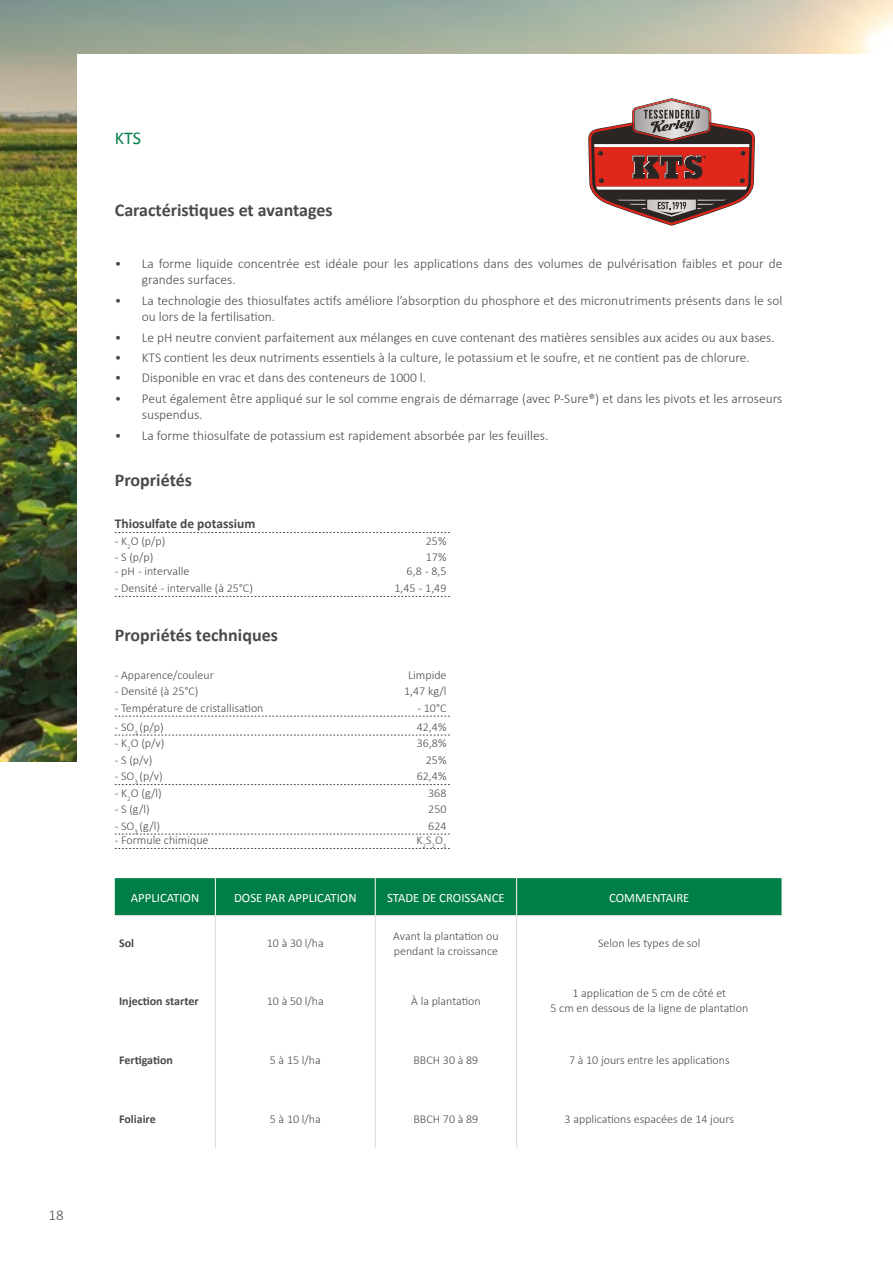
<style>
.page{position:relative;width:893px;height:1263px;background:#fff}
.page>*{position:absolute;margin:0;border:0;box-sizing:border-box;transform-origin:0 0}
.t1{font:700 18px "Calibri";color:#4a4a49}
.t2{font:18px "Calibri";color:#007e48}
.t3{font:300 15px "Calibri";color:#4a4a49}
.t4{font:300 13.5px/16.2px "Calibri";color:#4a4a49}
.t5{font:700 13.5px "Calibri";color:#4a4a49}
.t6{font:12.75px "Calibri";color:#fff}
.t7{font:300 12px/14.4px "Calibri";color:#4a4a49}
.t8{font:700 12px "Calibri";color:#4a4a49}
</style>
<div class="page">
<img style="left:0;top:0;width:893px;height:762px">
<div style="left:77px;top:54px;width:816px;height:856px;background:#fff"></div>
<svg style="left:588px;top:98px;width:167px;height:128px"></svg>
<div style="left:115px;top:878px;width:667px;height:37px;background:#007e48"></div>
<hr style="left:215px;top:878px;width:1px;height:37px;background:#fff">
<hr style="left:375px;top:878px;width:1px;height:37px;background:#fff">
<hr style="left:516px;top:878px;width:1px;height:37px;background:#fff">
<hr style="left:115px;top:915px;width:100px;height:1px;background:#e0e0df">
<hr style="left:215px;top:915px;width:160px;height:1px;background:#e0e0df">
<hr style="left:375px;top:915px;width:142px;height:1px;background:#e0e0df">
<hr style="left:517px;top:915px;width:265px;height:1px;background:#e0e0df">
<hr style="left:215px;top:916px;width:1px;height:54px;background:#dadada">
<hr style="left:215px;top:970px;width:1px;height:60px;background:#dadada">
<hr style="left:215px;top:1030px;width:1px;height:59px;background:#dadada">
<hr style="left:215px;top:1089px;width:1px;height:59px;background:#dadada">
<hr style="left:375px;top:916px;width:1px;height:54px;background:#dadada">
<hr style="left:516px;top:916px;width:1px;height:54px;background:#dadada">
<hr style="left:375px;top:970px;width:1px;height:60px;background:#dadada">
<hr style="left:516px;top:970px;width:1px;height:60px;background:#dadada">
<hr style="left:375px;top:1030px;width:1px;height:59px;background:#dadada">
<hr style="left:516px;top:1030px;width:1px;height:59px;background:#dadada">
<hr style="left:375px;top:1089px;width:1px;height:59px;background:#dadada">
<hr style="left:516px;top:1089px;width:1px;height:59px;background:#dadada">
<svg style="left:115px;top:532px;width:335px;height:1px"></svg>
<svg style="left:115px;top:596px;width:335px;height:1px"></svg>
<svg style="left:115px;top:716px;width:335px;height:1px"></svg>
<svg style="left:115px;top:735px;width:335px;height:1px"></svg>
<svg style="left:115px;top:784px;width:335px;height:1px"></svg>
<svg style="left:115px;top:834px;width:335px;height:1px"></svg>
<svg style="left:115px;top:848px;width:335px;height:1px"></svg>
<p class="t3" style="left:49px;top:1206px;width:17px">18</p>
<h1 class="t2" style="left:115px;top:127px;width:28px">KTS</h1>
<h1 class="t1" style="left:115px;top:197px;width:219px">Caractéristiques et avantages</h1>
<p class="t4" style="left:142px;top:255px;width:642px;text-indent:-27px">• La forme liquide concentrée est idéale pour les applications dans des volumes de pulvérisation faibles et pour de grandes surfaces.</p>
<p class="t4" style="left:142px;top:292px;width:642px;text-indent:-27px">• La technologie des thiosulfates actifs améliore l’absorption du phosphore et des micronutriments présents dans le sol ou lors de la fertilisation.</p>
<p class="t4" style="left:115px;top:329px;width:661px">• Le pH neutre convient parfaitement aux mélanges en cuve contenant des matières sensibles aux acides ou aux bases.</p>
<p class="t4" style="left:115px;top:349px;width:637px">• KTS contient les deux nutriments essentiels à la culture, le potassium et le soufre, et ne contient pas de chlorure.</p>
<p class="t4" style="left:115px;top:370px;width:313px">• Disponible en vrac et dans des conteneurs de 1000 l.</p>
<p class="t4" style="left:142px;top:390px;width:642px;text-indent:-27px">• Peut également être appliqué sur le sol comme engrais de démarrage (avec P-Sure®) et dans les pivots et les arroseurs suspendus.</p>
<p class="t4" style="left:115px;top:427px;width:435px">• La forme thiosulfate de potassium est rapidement absorbée par les feuilles.</p>
<h1 class="t1" style="left:115px;top:467px;width:79px">Propriétés</h1>
<p class="t5" style="left:115px;top:514px;width:142px">Thiosulfate de potassium</p>
<p class="t7" style="left:115px;top:533px;width:52px">- K<sub>2</sub>O (p/p)</p>
<p class="t7" style="left:426px;top:533px;width:22px">25%</p>
<p class="t7" style="left:115px;top:550px;width:40px">- S (p/p)</p>
<p class="t7" style="left:426px;top:550px;width:22px">17%</p>
<p class="t7" style="left:115px;top:564px;width:76px">- pH - intervalle</p>
<p class="t7" style="left:407px;top:564px;width:41px">6,8 - 8,5</p>
<p class="t7" style="left:115px;top:581px;width:140px">- Densité - intervalle (à 25°C)</p>
<p class="t7" style="left:394px;top:581px;width:54px">1,45 - 1,49</p>
<h1 class="t1" style="left:115px;top:622px;width:165px">Propriétés techniques</h1>
<p class="t7" style="left:115px;top:667px;width:101px">- Apparence/couleur</p>
<p class="t7" style="left:408px;top:667px;width:40px">Limpide</p>
<p class="t7" style="left:115px;top:684px;width:85px">- Densité (à 25°C)</p>
<p class="t7" style="left:404px;top:684px;width:44px">1,47 kg/l</p>
<p class="t7" style="left:115px;top:700px;width:150px">- Température de cristallisation</p>
<p class="t7" style="left:417px;top:700px;width:31px">- 10°C</p>
<p class="t7" style="left:115px;top:719px;width:50px">- SO<sub>3</sub> (p/p)</p>
<p class="t7" style="left:417px;top:719px;width:31px">42,4%</p>
<p class="t7" style="left:115px;top:736px;width:51px">- K<sub>2</sub>O (p/v)</p>
<p class="t7" style="left:417px;top:736px;width:31px">36,8%</p>
<p class="t7" style="left:115px;top:752px;width:39px">- S (p/v)</p>
<p class="t7" style="left:426px;top:752px;width:22px">25%</p>
<p class="t7" style="left:115px;top:769px;width:49px">- SO<sub>3</sub> (p/v)</p>
<p class="t7" style="left:417px;top:769px;width:31px">62,4%</p>
<p class="t7" style="left:115px;top:785px;width:48px">- K<sub>2</sub>O (g/l)</p>
<p class="t7" style="left:428px;top:785px;width:20px">368</p>
<p class="t7" style="left:115px;top:802px;width:36px">- S (g/l)</p>
<p class="t7" style="left:428px;top:802px;width:20px">250</p>
<p class="t7" style="left:115px;top:818px;width:47px">- SO<sub>3</sub> (g/l)</p>
<p class="t7" style="left:428px;top:818px;width:20px">624</p>
<p class="t7" style="left:115px;top:833px;width:95px">- Formule chimique</p>
<p class="t7" style="left:416px;top:833px;width:31px">K<sub>2</sub>S<sub>2</sub>O<sub>3</sub></p>
<p class="t6" style="left:131px;top:889px;width:70px">APPLICATION</p>
<p class="t6" style="left:234px;top:889px;width:124px">DOSE PAR APPLICATION</p>
<p class="t6" style="left:387px;top:889px;width:119px">STADE DE CROISSANCE</p>
<p class="t6" style="left:609px;top:889px;width:82px">COMMENTAIRE</p>
<p class="t8" style="left:119px;top:935px;width:17px">Sol</p>
<p class="t7" style="left:267px;top:936px;width:59px">10 à 30 l/ha</p>
<p class="t7" style="left:393px;top:929px;width:107px">Avant la plantation ou pendant la croissance</p>
<p class="t7" style="left:598px;top:936px;width:104px">Selon les types de sol</p>
<p class="t8" style="left:119px;top:992px;width:81px">Injection starter</p>
<p class="t7" style="left:267px;top:993px;width:59px">10 à 50 l/ha</p>
<p class="t7" style="left:411px;top:993px;width:71px">À la plantation</p>
<p class="t7" style="left:550px;top:986px;width:199px;text-align:center">1 application de 5 cm de côté et<br>5 cm en dessous de la ligne de plantation</p>
<p class="t8" style="left:119px;top:1051px;width:55px">Fertigation</p>
<p class="t7" style="left:270px;top:1052px;width:52px">5 à 15 l/ha</p>
<p class="t7" style="left:413px;top:1052px;width:66px">BBCH 30 à 89</p>
<p class="t7" style="left:569px;top:1052px;width:162px">7 à 10 jours entre les applications</p>
<p class="t8" style="left:119px;top:1110px;width:38px">Foliaire</p>
<p class="t7" style="left:270px;top:1112px;width:52px">5 à 10 l/ha</p>
<p class="t7" style="left:414px;top:1112px;width:66px">BBCH 70 à 89</p>
<p class="t7" style="left:565px;top:1112px;width:171px">3 applications espacées de 14 jours</p>
</div>
